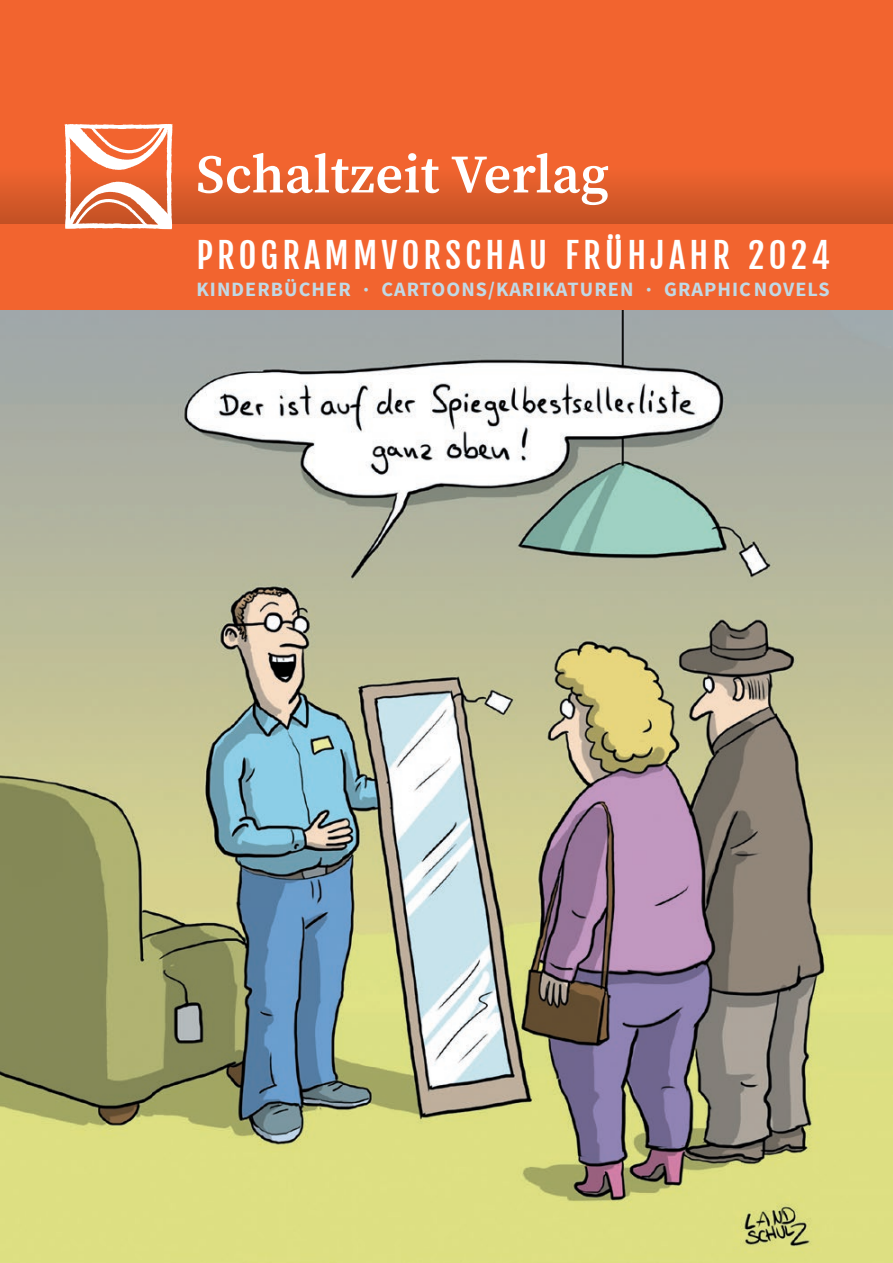
<style>
.page{position:relative;width:893px;height:1263px;background:#fff}
.page>*{position:absolute;margin:0;border:0;box-sizing:border-box;transform-origin:0 0}
._12_Fließtext_11_16{font:54px "Source Serif Variable";letter-spacing:.01em;color:#fff}
._72_1_Rubrik_grau{font:34.5px "Fjalla One";letter-spacing:.12em;color:#fff}
.t1{font:700 20.25px "Source Sans Pro";letter-spacing:.055em;color:#c1d9e5}
</style>
<div class="page">
<svg style="left:0;top:0;width:893px;height:225px;background:#ec612d"></svg>
<img style="left:0;top:310px;width:893px;height:953px">
<div style="left:0;top:225px;width:893px;height:85px;background:#f2642f"></div>
<svg style="left:65px;top:124px;width:107px;height:105px"></svg>
<p class="_12_Fließtext_11_16" style="left:196px;top:138px;width:414px">Schaltzeit Verlag</p>
<p class="_72_1_Rubrik_grau" style="left:196px;top:234px;width:635px">PROGRAMMVORSCHAU FRÜHJAHR 2024</p>
<p class="t1" style="left:196px;top:276px;width:635px">KINDERBÜCHER · CARTOONS/KARIKATUREN · GRAPHIC NOVELS</p>
</div>
